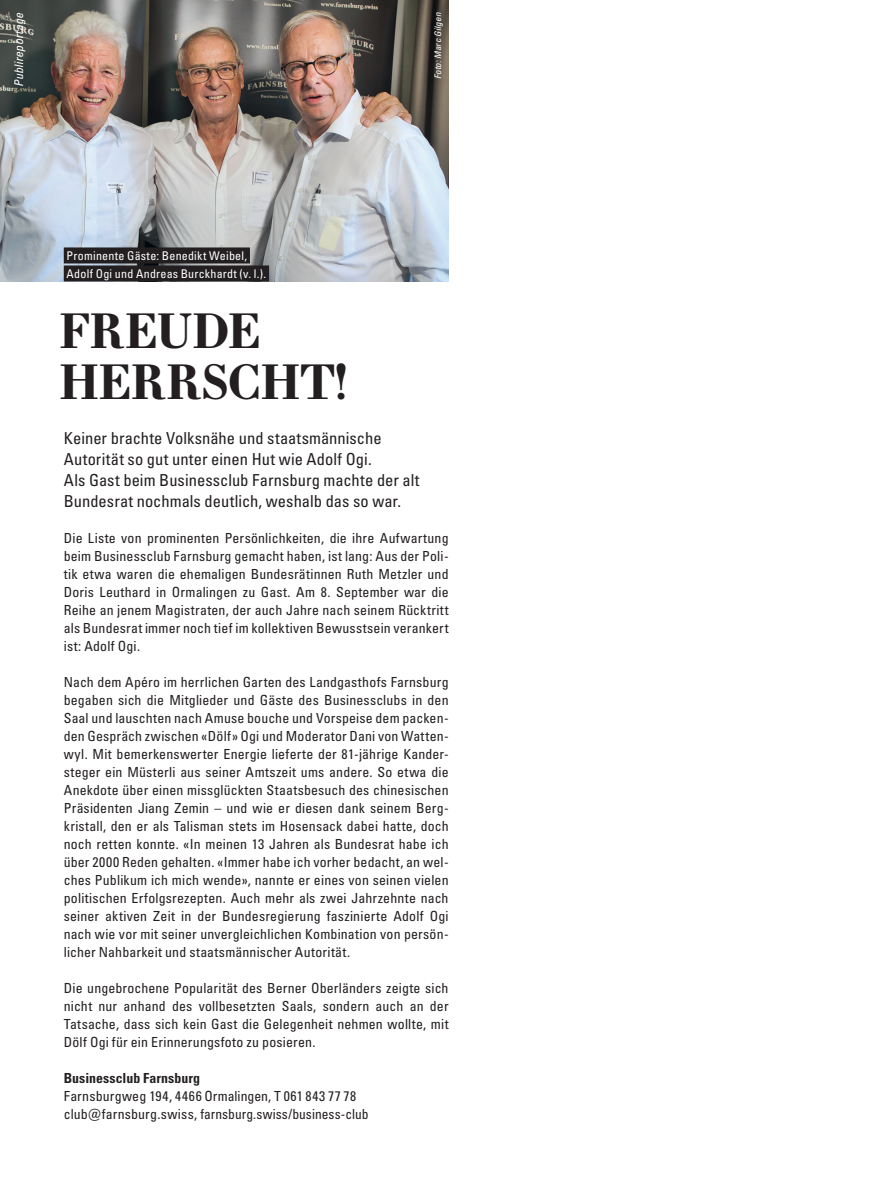
<style>
.page{position:relative;width:893px;height:1200px;background:#fff}
.page>*{position:absolute;margin:0;border:0;box-sizing:border-box;transform-origin:0 0}
.t1{font:700 48px/51px "Essonnes Text";letter-spacing:-.005em;color:#231f20}
.t2{font:condensed 16.5px/21px "Univers LT Pro";letter-spacing:.005em;color:#231f20}
.t3{font:condensed 13.8px/18px "Univers LT Pro";letter-spacing:.01em;color:#231f20;text-align:justify}
.t4{font:700 condensed 13.8px "Univers LT Pro";color:#231f20}
.t5{font:condensed 12px/18px "Univers LT Pro";letter-spacing:.02em;color:#fff}
.t6{font:italic condensed 12px "Univers LT Pro";color:#fff}
.t7{font:italic condensed 9px "Univers LT Pro";color:#fff}
</style>
<div class="page">
<img style="left:0;top:0;width:449px;height:281px">
<div style="left:64px;top:247px;width:186px;height:16px;background:#231f20"></div>
<div style="left:64px;top:265px;width:205px;height:16px;background:#231f20"></div>
<p class="t6" style="left:11px;top:87px;width:76px;rotate:-90deg">Publireportage</p>
<p class="t7" style="left:432px;top:79px;width:68px;rotate:-90deg">Foto: Marc Gilgen</p>
<p class="t5" style="left:67px;top:246px;width:201px">Prominente Gäste: Benedikt Weibel,<br>Adolf Ogi und Andreas Burckhardt (v. l.).</p>
<h1 class="t1" style="left:60px;top:304px;width:290px">FREUDE<br>HERRSCHT!</h1>
<p class="t2" style="left:64px;top:426px;width:357px">Keiner brachte Volksnähe und staatsmännische Autorität so gut unter einen Hut wie Adolf Ogi.<br>Als Gast beim Businessclub Farnsburg machte der alt Bundesrat nochmals deutlich, weshalb das so war.</p>
<p class="t3" style="left:64px;top:528px;width:386px">Die Liste von prominenten Persönlichkeiten, die ihre Aufwartung beim Businessclub Farnsburg gemacht haben, ist lang: Aus der Poli&shy;tik etwa waren die ehemaligen Bundesrätinnen Ruth Metzler und Doris Leuthard in Ormalingen zu Gast. Am 8. September war die Reihe an jenem Magistraten, der auch Jahre nach seinem Rücktritt als Bundesrat immer noch tief im kollektiven Bewusstsein verankert ist: Adolf Ogi.</p>
<p class="t3" style="left:64px;top:672px;width:386px">Nach dem Apéro im herrlichen Garten des Landgasthofs Farnsburg begaben sich die Mitglieder und Gäste des Businessclubs in den Saal und lauschten nach Amuse bouche und Vorspeise dem packen&shy;den Gespräch zwischen «Dölf» Ogi und Moderator Dani von Watten&shy;wyl. Mit bemerkenswerter Energie lieferte der 81-jährige Kander&shy;steger ein Müsterli aus seiner Amtszeit ums andere. So etwa die Anekdote über einen missglückten Staatsbesuch des chinesischen Präsidenten Jiang Zemin – und wie er diesen dank seinem Berg&shy;kristall, den er als Talisman stets im Hosensack dabei hatte, doch noch retten konnte. «In meinen 13 Jahren als Bundesrat habe ich über 2000 Reden gehalten. «Immer habe ich vorher bedacht, an wel&shy;ches Publikum ich mich wende», nannte er eines von seinen vielen politischen Erfolgsrezepten. Auch mehr als zwei Jahrzehnte nach seiner aktiven Zeit in der Bundesregierung faszinierte Adolf Ogi nach wie vor mit seiner unvergleichlichen Kombination von persön&shy;licher Nahbarkeit und staatsmännischer Autorität.</p>
<p class="t3" style="left:64px;top:978px;width:386px">Die ungebrochene Popularität des Berner Oberländers zeigte sich nicht nur anhand des vollbesetzten Saals, sondern auch an der Tatsache, dass sich kein Gast die Gelegenheit nehmen wollte, mit Dölf Ogi für ein Erinnerungsfoto zu posieren.</p>
<p class="t4" style="left:64px;top:1069px;width:138px">Businessclub Farnsburg</p>
<p class="t3" style="left:64px;top:1086px;width:306px">Farnsburgweg 194, 4466 Ormalingen, T 061 843 77 78 club@farnsburg.swiss, farnsburg.swiss/business-club</p>
</div>
